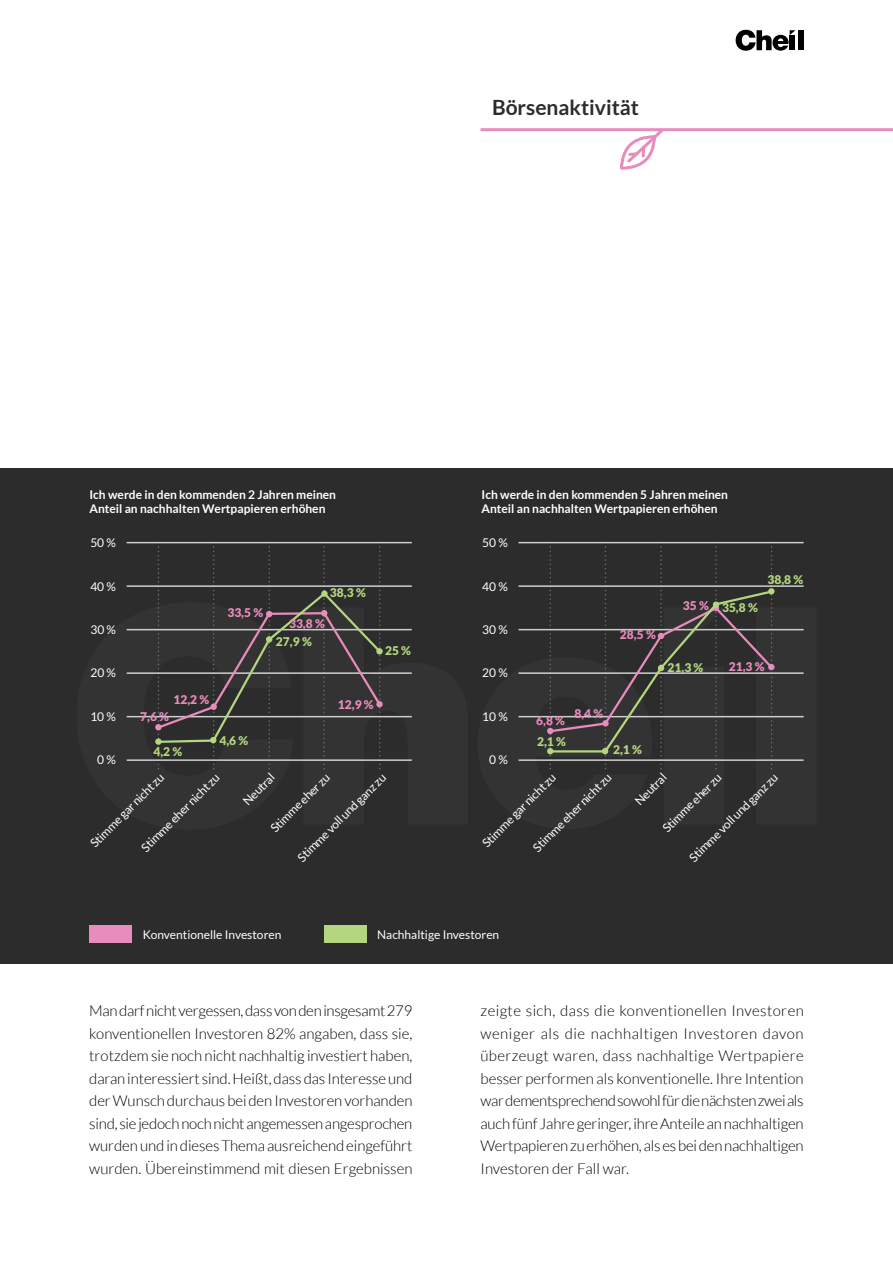
<style>
.page{position:relative;width:893px;height:1263px;background:#fff}
.page>*{position:absolute;margin:0;border:0;box-sizing:border-box;transform-origin:0 0}
.t1{font:700 21px "Lato";color:#2c2c2c}
.t2{font:300 15px/22.5px "Lato";color:#000;text-align:justify}
.t3{font:12px "Lato";color:#fff}
.t4{font:700 12px/14.4px "Lato";color:#fff}
.t5{font:900 12px "Lato";color:#e78cbc}
.t6{font:900 12px "Lato";color:#b3d67e}
</style>
<div class="page">
<div style="left:0;top:468px;width:893px;height:495px;background:#2c2c2c"></div>
<div style="left:798px;top:30px;width:6px;height:20px;background:#000"></div>
<svg style="left:736px;top:30px;width:59px;height:21px"></svg>
<hr style="left:480px;top:128px;width:413px;height:3px;background:#e78cbc">
<svg style="left:618px;top:128px;width:48px;height:42px"></svg>
<div style="left:90px;top:926px;width:42px;height:17px;background:#e78cbc"></div>
<div style="left:324px;top:926px;width:43px;height:17px;background:#b3d67e"></div>
<hr style="left:127px;top:716px;width:285px;height:1px;background:#cdcece">
<hr style="left:127px;top:672px;width:285px;height:2px;background:#cdcece">
<hr style="left:127px;top:629px;width:285px;height:1px;background:#cdcece">
<hr style="left:127px;top:585px;width:285px;height:2px;background:#cdcece">
<hr style="left:127px;top:542px;width:285px;height:1px;background:#cdcece">
<hr style="left:127px;top:759px;width:285px;height:2px;background:#cdcece">
<svg style="left:155px;top:542px;width:257px;height:228px"></svg>
<div style="left:155px;top:738px;width:7px;height:7px;background:#b3d67e;border-radius:50%"></div>
<svg style="left:518px;top:542px;width:286px;height:228px"></svg>
<h1 class="t1" style="left:492px;top:96px;width:148px">Börsenaktivität</h1>
<p class="t4" style="left:89px;top:487px;width:248px">Ich werde in den kommenden 2 Jahren meinen<br>Anteil an nachhalten Wertpapieren erhöhen</p>
<p class="t4" style="left:482px;top:487px;width:248px">Ich werde in den kommenden 5 Jahren meinen<br>Anteil an nachhalten Wertpapieren erhöhen</p>
<p class="t3" style="left:90px;top:536px;width:27px">50 %</p>
<p class="t3" style="left:482px;top:536px;width:27px">50 %</p>
<p class="t3" style="left:90px;top:580px;width:27px">40 %</p>
<p class="t3" style="left:482px;top:580px;width:27px">40 %</p>
<p class="t3" style="left:90px;top:623px;width:27px">30 %</p>
<p class="t3" style="left:482px;top:623px;width:27px">30 %</p>
<p class="t3" style="left:90px;top:666px;width:27px">20 %</p>
<p class="t3" style="left:482px;top:666px;width:27px">20 %</p>
<p class="t3" style="left:90px;top:710px;width:27px">10 %</p>
<p class="t3" style="left:482px;top:710px;width:27px">10 %</p>
<p class="t3" style="left:97px;top:753px;width:20px">0 %</p>
<p class="t3" style="left:489px;top:753px;width:20px">0 %</p>
<p class="t6" style="left:330px;top:585px;width:37px">38,3 %</p>
<p class="t5" style="left:227px;top:605px;width:37px">33,5 %</p>
<p class="t5" style="left:289px;top:617px;width:37px">33,8 %</p>
<p class="t6" style="left:276px;top:634px;width:37px">27,9 %</p>
<p class="t6" style="left:385px;top:643px;width:28px">25 %</p>
<p class="t5" style="left:173px;top:693px;width:37px">12,2 %</p>
<p class="t5" style="left:338px;top:697px;width:37px">12,9 %</p>
<p class="t5" style="left:140px;top:710px;width:30px">7,6 %</p>
<p class="t6" style="left:219px;top:733px;width:30px">4,6 %</p>
<p class="t6" style="left:154px;top:744px;width:30px">4,2 %</p>
<p class="t5" style="left:620px;top:628px;width:37px">28,5 %</p>
<p class="t5" style="left:683px;top:599px;width:28px">35 %</p>
<p class="t6" style="left:668px;top:660px;width:37px">21,3 %</p>
<p class="t6" style="left:722px;top:601px;width:37px">35,8 %</p>
<p class="t6" style="left:767px;top:573px;width:37px">38,8 %</p>
<p class="t5" style="left:729px;top:660px;width:37px">21,3 %</p>
<p class="t5" style="left:536px;top:714px;width:30px">6,8 %</p>
<p class="t6" style="left:537px;top:734px;width:30px">2,1 %</p>
<p class="t5" style="left:574px;top:706px;width:30px">8,4 %</p>
<p class="t6" style="left:613px;top:743px;width:30px">2,1 %</p>
<p class="t3" style="left:240px;top:798px;width:40px;rotate:-45deg">Neutral</p>
<p class="t3" style="left:632px;top:798px;width:40px;rotate:-45deg">Neutral</p>
<p class="t3" style="left:268px;top:825px;width:79px;rotate:-45deg">Stimme eher zu</p>
<p class="t3" style="left:660px;top:825px;width:79px;rotate:-45deg">Stimme eher zu</p>
<p class="t3" style="left:295px;top:855px;width:121px;rotate:-45deg">Stimme voll und ganz zu</p>
<p class="t3" style="left:687px;top:855px;width:121px;rotate:-45deg">Stimme voll und ganz zu</p>
<p class="t3" style="left:88px;top:840px;width:100px;rotate:-45deg">Stimme gar nicht zu</p>
<p class="t3" style="left:480px;top:840px;width:100px;rotate:-45deg">Stimme gar nicht zu</p>
<p class="t3" style="left:139px;top:845px;width:107px;rotate:-45deg">Stimme eher nicht zu</p>
<p class="t3" style="left:530px;top:845px;width:107px;rotate:-45deg">Stimme eher nicht zu</p>
<p class="t3" style="left:143px;top:928px;width:140px">Konventionelle Investoren</p>
<p class="t3" style="left:377px;top:928px;width:124px">Nachhaltige Investoren</p>
<p class="t2" style="left:89px;top:999px;width:325px">Man darf nicht vergessen, dass von den insgesamt 279 konventionellen Investoren 82% angaben, dass sie, trotzdem sie noch nicht nachhaltig investiert haben, daran interessiert sind. Heißt, dass das Interesse und der Wunsch durchaus bei den Investoren vorhanden sind, sie jedoch noch nicht angemessen angesprochen wurden und in dieses Thema ausreichend eingeführt wurden. Übereinstimmend mit diesen Ergebnissen</p>
<p class="t2" style="left:480px;top:999px;width:325px">zeigte sich, dass die konventionellen Investoren weniger als die nachhaltigen Investoren davon überzeugt waren, dass nachhaltige Wertpapiere besser performen als konventionelle. Ihre Intention war dementsprechend sowohl für die nächsten zwei als auch fünf Jahre geringer, ihre Anteile an nachhaltigen Wertpapieren zu erhöhen, als es bei den nachhaltigen Investoren der Fall war.</p>
</div>
